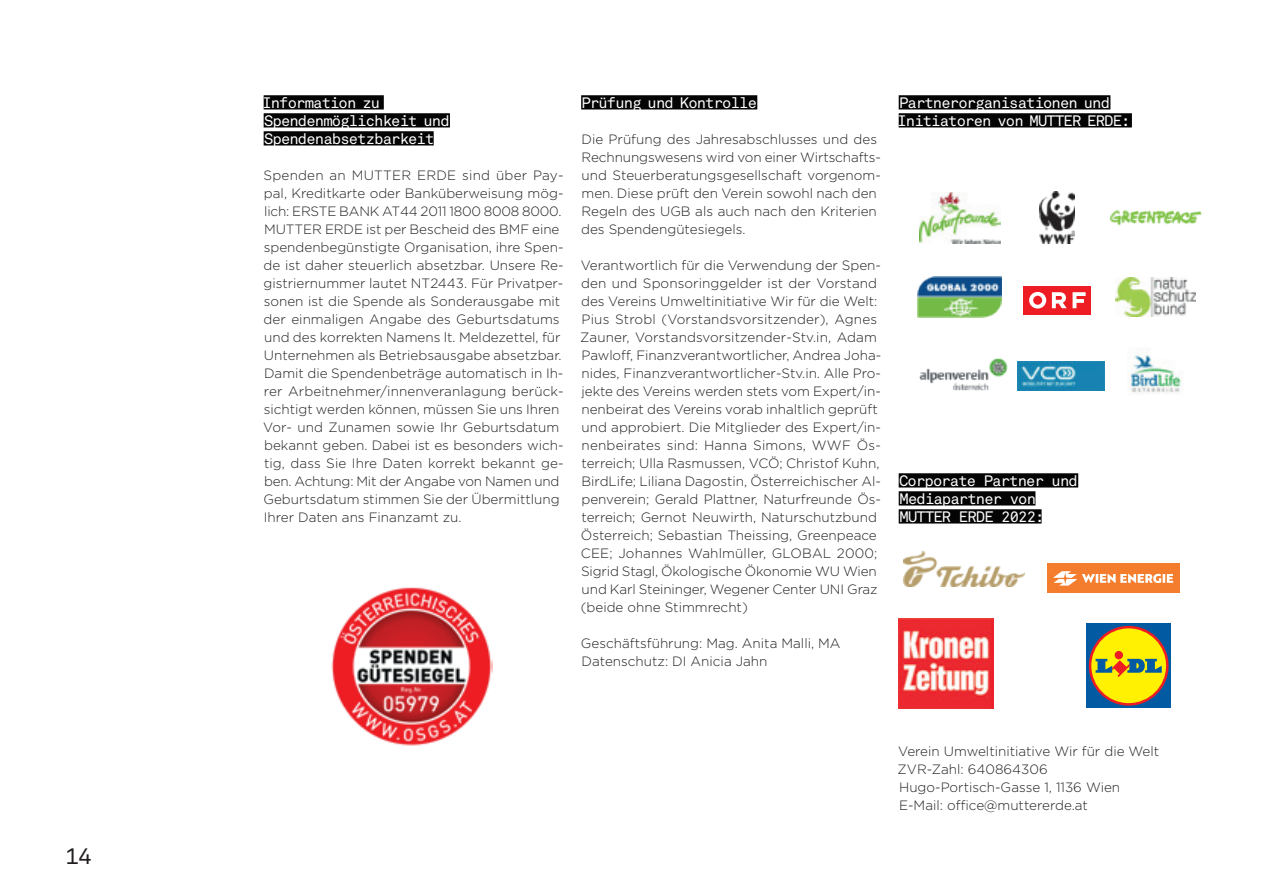
<style>
.page{position:relative;width:1263px;height:893px;background:#fff}
.page>*{position:absolute;margin:0;border:0;box-sizing:border-box;transform-origin:0 0}
.t1{font:22.5px "Akkurat Mono Pro";color:#231f20}
.t2{font:15px/18px "Akkurat Mono Pro";letter-spacing:-.055em;color:#fff}
.t3{font:300 13.5px/18px "Gotham";color:#231f20}
</style>
<div class="page">
<div style="left:264px;top:95px;width:120px;height:14px;background:#040404"></div>
<div style="left:264px;top:113px;width:186px;height:14px;background:#040404"></div>
<div style="left:264px;top:131px;width:170px;height:14px;background:#040404"></div>
<div style="left:581px;top:95px;width:176px;height:14px;background:#040404"></div>
<div style="left:899px;top:95px;width:211px;height:14px;background:#040404"></div>
<div style="left:899px;top:113px;width:233px;height:14px;background:#040404"></div>
<div style="left:899px;top:473px;width:179px;height:14px;background:#040404"></div>
<div style="left:899px;top:491px;width:136px;height:14px;background:#040404"></div>
<div style="left:899px;top:509px;width:142px;height:14px;background:#040404"></div>
<img style="left:899px;top:618px;width:94px;height:91px">
<svg style="left:1086px;top:623px;width:85px;height:1px"></svg>
<div style="left:1086px;top:624px;width:85px;height:84px;background:#015aa2"></div>
<svg style="left:1089px;top:626px;width:79px;height:80px"></svg>
<div style="left:1091px;top:628px;width:75px;height:75px;background:#fff101;border-radius:50%"></div>
<svg style="left:1095px;top:651px;width:67px;height:26px"></svg>
<img style="left:904px;top:551px;width:121px;height:35px">
<div style="left:1047px;top:563px;width:133px;height:30px;background:#f47d2d"></div>
<svg style="left:1053px;top:571px;width:120px;height:15px"></svg>
<img style="left:331px;top:587px;width:162px;height:159px">
<img style="left:919px;top:358px;width:89px;height:33px">
<img style="left:1127px;top:349px;width:54px;height:44px">
<img style="left:919px;top:192px;width:81px;height:51px">
<img style="left:1040px;top:191px;width:35px;height:53px">
<img style="left:917px;top:276px;width:85px;height:41px">
<img style="left:1109px;top:210px;width:93px;height:16px">
<img style="left:1115px;top:277px;width:80px;height:39px">
<img style="left:1017px;top:361px;width:88px;height:30px">
<div style="left:1024px;top:286px;width:67px;height:29px;background:#ee1d23"></div>
<svg style="left:1029px;top:292px;width:56px;height:17px"></svg>
<h1 class="t1" style="left:65px;top:843px;width:28px">14</h1>
<p class="t2" style="left:262px;top:94px;width:189px">Information zu<br>Spendenmöglichkeit und<br>Spendenabsetzbarkeit</p>
<p class="t3" style="left:263px;top:166px;width:302px">Spenden an MUTTER ERDE sind über Pay&shy;pal, Kreditkarte oder Banküberweisung mög&shy;lich: ERSTE BANK AT44 2011 1800 8008 8000.<br>MUTTER ERDE ist per Bescheid des BMF eine spendenbegünstigte Organisation, ihre Spen&shy;de ist daher steuerlich absetzbar. Unsere Re&shy;gistriernummer lautet NT2443. Für Privatper&shy;sonen ist die Spende als Sonderausgabe mit der einmaligen Angabe des Geburtsdatums und des korrekten Namens lt. Meldezettel, für Unternehmen als Betriebsausgabe absetzbar.<br>Damit die Spendenbeträge automatisch in Ih&shy;rer Arbeitnehmer/innenveranlagung berück&shy;sichtigt werden können, müssen Sie uns Ihren Vor- und Zunamen sowie Ihr Geburtsdatum bekannt geben. Dabei ist es besonders wich&shy;tig, dass Sie Ihre Daten korrekt bekannt ge&shy;ben. Achtung: Mit der Angabe von Namen und Geburtsdatum stimmen Sie der Übermittlung Ihrer Daten ans Finanzamt zu.</p>
<p class="t2" style="left:581px;top:94px;width:177px">Prüfung und Kontrolle</p>
<p class="t3" style="left:581px;top:130px;width:301px">Die Prüfung des Jahresabschlusses und des Rechnungswesens wird von einer Wirtschafts&shy;und Steuerberatungsgesellschaft vorgenom&shy;men. Diese prüft den Verein sowohl nach den Regeln des UGB als auch nach den Kriterien des Spendengütesiegels.</p>
<p class="t3" style="left:580px;top:256px;width:303px">Verantwortlich für die Verwendung der Spen&shy;den und Sponsoringgelder ist der Vorstand des Vereins Umweltinitiative Wir für die Welt:<br>Pius Strobl (Vorstandsvorsitzender), Agnes Zauner, Vorstandsvorsitzender-Stv.in, Adam Pawloff, Finanzverantwortlicher, Andrea Joha&shy;nides, Finanzverantwortlicher-Stv.in. Alle Pro&shy;jekte des Vereins werden stets vom Expert/in&shy;nenbeirat des Vereins vorab inhaltlich geprüft und approbiert. Die Mitglieder des Expert/in&shy;nenbeirates sind: Hanna Simons, WWF Ös&shy;terreich; Ulla Rasmussen, VCÖ; Christof Kuhn, BirdLife; Liliana Dagostin, Österreichischer Al&shy;penverein; Gerald Plattner, Naturfreunde Ös&shy;terreich; Gernot Neuwirth, Naturschutzbund Österreich; Sebastian Theissing, Greenpeace CEE; Johannes Wahlmüller, GLOBAL 2000; Sigrid Stagl, Ökologische Ökonomie WU Wien und Karl Steininger, Wegener Center UNI Graz (beide ohne Stimmrecht)</p>
<p class="t3" style="left:581px;top:634px;width:261px">Geschäftsführung: Mag. Anita Malli, MA<br>Datenschutz: DI Anicia Jahn</p>
<p class="t2" style="left:897px;top:94px;width:235px">Partnerorganisationen und<br>Initiatoren von MUTTER ERDE:</p>
<p class="t2" style="left:899px;top:472px;width:180px">Corporate Partner und<br>Mediapartner von<br>MUTTER ERDE 2022:</p>
<p class="t3" style="left:898px;top:742px;width:263px">Verein Umweltinitiative Wir für die Welt<br>ZVR-Zahl: 640864306<br>Hugo-Portisch-Gasse 1, 1136 Wien<br>E-Mail: office@muttererde.at</p>
</div>
